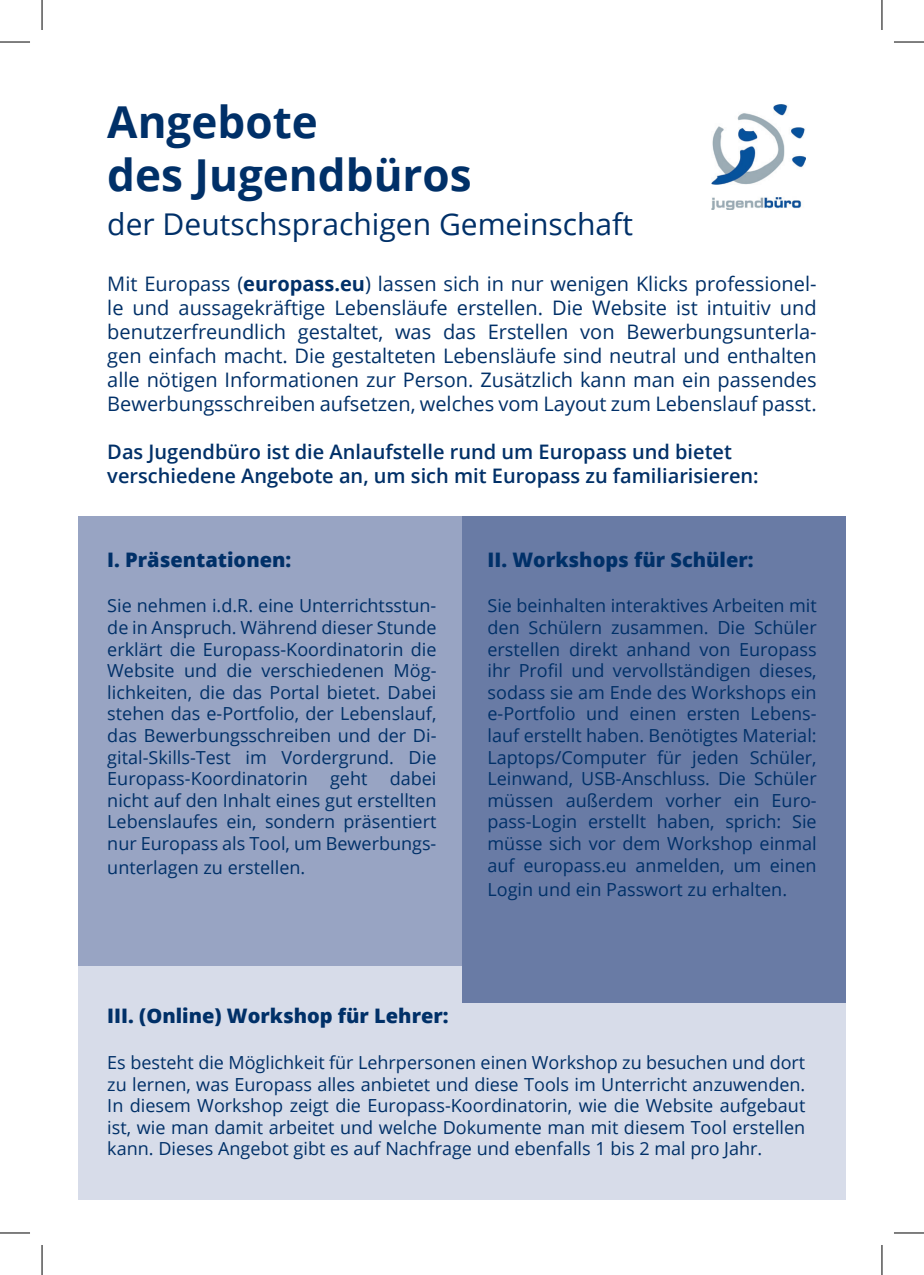
<style>
.page{position:relative;width:924px;height:1275px;background:#fff}
.page>*{position:absolute;margin:0;border:0;box-sizing:border-box;transform-origin:0 0}
.t1{font:700 44px/52.8px "Open Sans";color:#003068}
.t2{font:30px "Open Sans";color:#003068}
.t3{font:20px/24px "Open Sans";color:#003068;text-align:justify}
.t4{font:600 20px/24px "Open Sans";color:#003068}
.t5{font:800 20px "Open Sans";color:#003068}
.t6{font:18px/21.6px "Open Sans";color:#003068;text-align:justify}
.s1{font-weight:700}
</style>
<div class="page">
<div style="left:78px;top:516px;width:384px;height:451px;background:#98a4c3"></div>
<div style="left:78px;top:967px;width:767px;height:233px;background:#d7dce9"></div>
<div style="left:462px;top:516px;width:383px;height:486px;background:#697ba5"></div>
<img style="left:711px;top:104px;width:94px;height:106px">
<hr style="left:0;top:42px;width:30px;height:1px;background:#000">
<hr style="left:893px;top:42px;width:30px;height:1px;background:#000">
<hr style="left:0;top:1232px;width:30px;height:1px;background:#000">
<hr style="left:893px;top:1232px;width:30px;height:1px;background:#000">
<hr style="left:42px;top:0;width:1px;height:30px;background:#000">
<hr style="left:42px;top:1245px;width:1px;height:30px;background:#000">
<hr style="left:881px;top:0;width:1px;height:30px;background:#000">
<hr style="left:881px;top:1245px;width:1px;height:30px;background:#000">
<h1 class="t1" style="left:107px;top:95px;width:366px">Angebote<br>des Jugendbüros</h1>
<h2 class="t2" style="left:107px;top:203px;width:527px">der Deutschsprachigen Gemeinschaft</h2>
<p class="t3" style="left:107px;top:271px;width:710px">Mit Europass (<span class="s1">europass.eu</span>) lassen sich in nur wenigen Klicks professionel&shy;le und aussagekräftige Lebensläufe erstellen. Die Website ist intuitiv und benutzerfreundlich gestaltet, was das Erstellen von Bewerbungsunterla&shy;gen einfach macht. Die gestalteten Lebensläufe sind neutral und enthalten alle nötigen Informationen zur Person. Zusätzlich kann man ein passendes Bewerbungsschreiben aufsetzen, welches vom Layout zum Lebenslauf passt.</p>
<p class="t4" style="left:107px;top:439px;width:652px">Das Jugendbüro ist die Anlaufstelle rund um Europass und bietet verschiedene Angebote an, um sich mit Europass zu familiarisieren:</p>
<p class="t5" style="left:107px;top:544px;width:185px">I. Präsentationen:</p>
<p class="t6" style="left:107px;top:594px;width:330px">Sie nehmen i.d.R. eine Unterrichtsstun&shy;de in Anspruch. Während dieser Stunde erklärt die Europass-Koordinatorin die Website und die verschiedenen Mög&shy;lichkeiten, die das Portal bietet. Dabei stehen das e-Portfolio, der Lebenslauf, das Bewerbungsschreiben und der Di&shy;gital-Skills-Test im Vordergrund. Die Europass-Koordinatorin geht dabei nicht auf den Inhalt eines gut erstellten Lebenslaufes ein, sondern präsentiert nur Europass als Tool, um Bewerbungs-</p>
<p class="t6" style="left:107px;top:856px;width:199px">unterlagen zu erstellen.</p>
<p class="t5" style="left:487px;top:544px;width:267px">II. Workshops für Schüler:</p>
<p class="t6" style="left:487px;top:594px;width:330px">Sie beinhalten interaktives Arbeiten mit den Schülern zusammen. Die Schüler erstellen direkt anhand von Europass ihr Profil und vervollständigen dieses, sodass sie am Ende des Workshops ein e-Portfolio und einen ersten Lebens&shy;lauf erstellt haben. Benötigtes Material:<br>Laptops/Computer für jeden Schüler, Leinwand, USB-Anschluss. Die Schüler müssen außerdem vorher ein Euro&shy;pass-Login erstellt haben, sprich: Sie müsse sich vor dem Workshop einmal auf europass.eu anmelden, um einen</p>
<p class="t6" style="left:487px;top:878px;width:301px">Login und ein Passwort zu erhalten.</p>
<p class="t5" style="left:107px;top:1000px;width:342px">III. (Online) Workshop für Lehrer:</p>
<p class="t6" style="left:107px;top:1051px;width:699px">Es besteht die Möglichkeit für Lehrpersonen einen Workshop zu besuchen und dort zu lernen, was Europass alles anbietet und diese Tools im Unterricht anzuwenden.<br>In diesem Workshop zeigt die Europass-Koordinatorin, wie die Website aufgebaut ist, wie man damit arbeitet und welche Dokumente man mit diesem Tool erstellen kann. Dieses Angebot gibt es auf Nachfrage und ebenfalls 1 bis 2 mal pro Jahr.</p>
</div>
